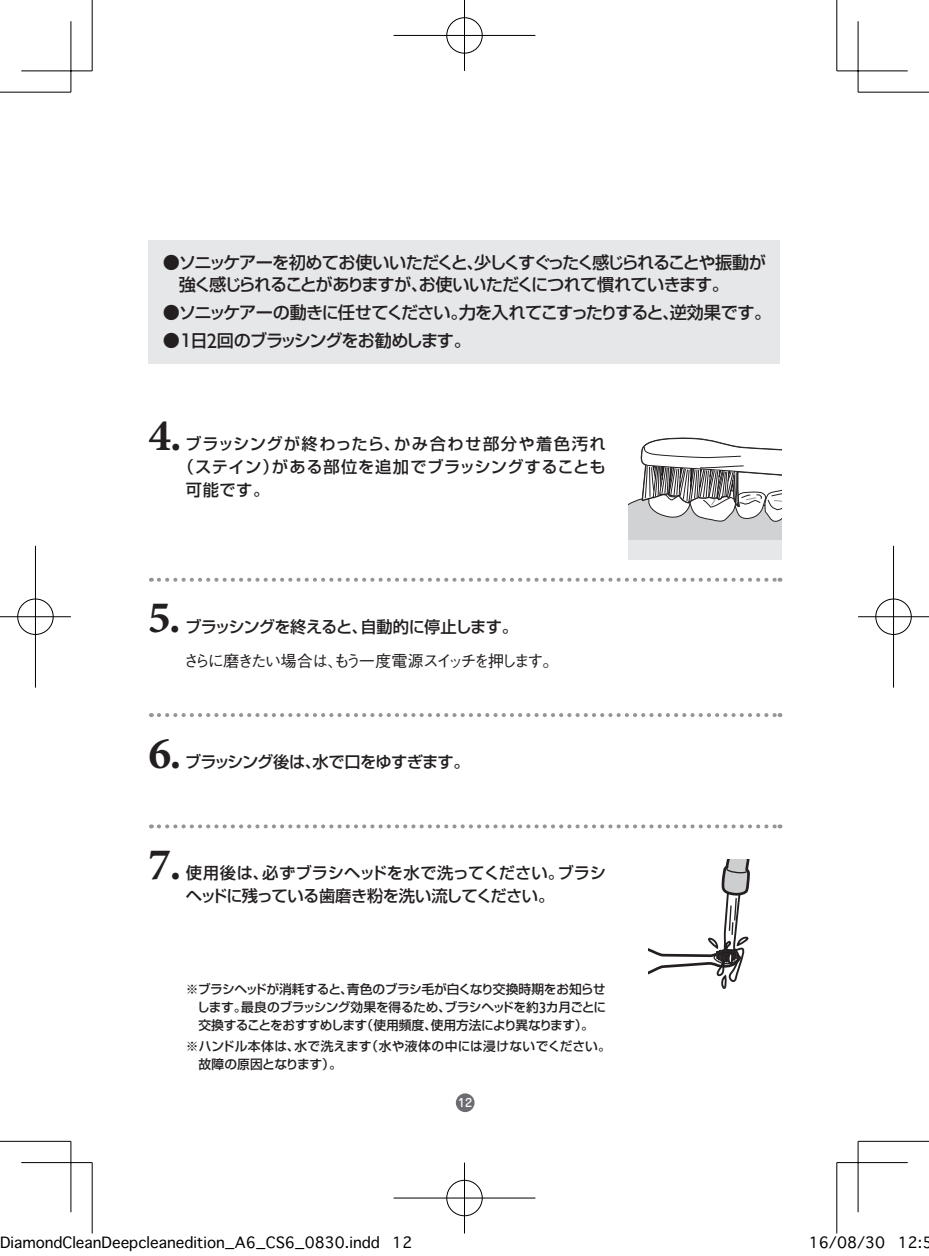
<style>
.page{position:relative;width:929px;height:1256px;background:#fff}
.page>*{position:absolute;margin:0;border:0;box-sizing:border-box;transform-origin:0 0}
.t1{font:700 45.25px "Minion Pro";color:#231f20}
.t2{font:500 17.25px/21.2px "Shin Go Pro";letter-spacing:-.07em;color:#231f20}
.t3{font:500 16.25px/22.8px "Shin Go Pro";letter-spacing:-.015em;color:#231f20}
.t4{font:500 16.25px "Gothic BBB Pro";letter-spacing:-.165em;color:#231f20}
.t5{font:500 16.25px "Shin Go Pro";letter-spacing:.03em;color:#231f20}
.t6{font:500 16.25px "Shin Go Pro";letter-spacing:.08em;color:#231f20}
.t7{font:500 16.25px "Shin Go Pro";letter-spacing:-.05em;color:#231f20}
.t8{font:500 16.25px "Shin Go Pro";letter-spacing:-.045em;color:#231f20}
.t9{font:15px "Osaka";color:#000}
.t10{font:500 12.75px/17.8px "Shin Go Pro";letter-spacing:-.02em;color:#231f20;text-align:justify}
.t11{font:500 12.75px/17.8px "Shin Go Pro";letter-spacing:.01em;color:#231f20}
.t12{font:500 11.25px "Jun 34 Pro";color:#fff}
.s1{font-family:"Gill Sans Alt One WGL";font-weight:400;font-size:20.5px}
.s2{font-family:"Gill Sans Alt One WGL";font-weight:400;font-size:15.25px}
</style>
<div class="page">
<div style="left:456px;top:1093px;width:18px;height:19px;background:#6c6d70;border-radius:50%"></div>
<svg style="left:628px;top:437px;width:153px;height:122px"></svg>
<svg style="left:159px;top:578px;width:621px;height:4px"></svg>
<svg style="left:159px;top:713px;width:621px;height:4px"></svg>
<svg style="left:648px;top:859px;width:102px;height:130px"></svg>
<svg style="left:159px;top:824px;width:621px;height:4px"></svg>
<div style="left:149px;top:240px;width:631px;height:124px;background:#e6e7e9"></div>
<svg style="left:0;top:91px;width:69px;height:1px"></svg>
<svg style="left:859px;top:91px;width:69px;height:1px"></svg>
<svg style="left:0;top:1140px;width:71px;height:1px"></svg>
<svg style="left:858px;top:1140px;width:70px;height:1px"></svg>
<svg style="left:91px;top:0;width:1px;height:69px"></svg>
<svg style="left:91px;top:1164px;width:1px;height:69px"></svg>
<svg style="left:837px;top:0;width:1px;height:69px"></svg>
<svg style="left:837px;top:1164px;width:1px;height:69px"></svg>
<svg style="left:21px;top:69px;width:71px;height:3px"></svg>
<svg style="left:836px;top:69px;width:71px;height:3px"></svg>
<svg style="left:21px;top:1163px;width:71px;height:1px"></svg>
<svg style="left:837px;top:1163px;width:70px;height:1px"></svg>
<svg style="left:69px;top:21px;width:4px;height:71px"></svg>
<svg style="left:69px;top:1141px;width:4px;height:71px"></svg>
<hr style="left:856px;top:21px;width:3px;height:71px;background:#fff">
<hr style="left:856px;top:1141px;width:3px;height:71px;background:#fff">
<hr style="left:0;top:92px;width:71px;height:1px;background:#000">
<hr style="left:857px;top:92px;width:71px;height:1px;background:#000">
<hr style="left:0;top:1141px;width:71px;height:1px;background:#000">
<hr style="left:857px;top:1141px;width:71px;height:1px;background:#000">
<hr style="left:92px;top:0;width:1px;height:71px;background:#000">
<hr style="left:92px;top:1162px;width:1px;height:71px;background:#000">
<hr style="left:836px;top:0;width:1px;height:71px;background:#000">
<hr style="left:836px;top:1162px;width:1px;height:71px;background:#000">
<hr style="left:21px;top:70px;width:71px;height:1px;background:#000">
<hr style="left:836px;top:70px;width:71px;height:1px;background:#000">
<hr style="left:21px;top:1162px;width:71px;height:1px;background:#000">
<hr style="left:836px;top:1162px;width:71px;height:1px;background:#000">
<hr style="left:70px;top:21px;width:1px;height:71px;background:#000">
<hr style="left:70px;top:1141px;width:1px;height:71px;background:#000">
<hr style="left:857px;top:21px;width:1px;height:71px;background:#000">
<hr style="left:857px;top:1141px;width:1px;height:71px;background:#000">
<div style="left:445px;top:16px;width:39px;height:39px;border:4px solid #fff;border-radius:50%"></div>
<hr style="left:393px;top:34px;width:142px;height:3px;background:#fff">
<hr style="left:462px;top:0;width:4px;height:71px;background:#fff">
<div style="left:446px;top:17px;width:36px;height:37px;border:1px solid #000;border-radius:50%"></div>
<hr style="left:393px;top:35px;width:142px;height:1px;background:#000">
<hr style="left:464px;top:0;width:1px;height:71px;background:#000">
<div style="left:445px;top:1178px;width:39px;height:39px;border:4px solid #fff;border-radius:50%"></div>
<hr style="left:393px;top:1196px;width:142px;height:3px;background:#fff">
<hr style="left:462px;top:1162px;width:4px;height:71px;background:#fff">
<div style="left:446px;top:1180px;width:36px;height:36px;border:1px solid #000;border-radius:50%"></div>
<hr style="left:393px;top:1197px;width:142px;height:1px;background:#000">
<hr style="left:464px;top:1162px;width:1px;height:71px;background:#000">
<div style="left:16px;top:597px;width:39px;height:39px;border:4px solid #fff;border-radius:50%"></div>
<hr style="left:0;top:615px;width:71px;height:3px;background:#fff">
<hr style="left:34px;top:546px;width:3px;height:141px;background:#fff">
<div style="left:17px;top:598px;width:37px;height:37px;border:1px solid #000;border-radius:50%"></div>
<hr style="left:0;top:616px;width:71px;height:1px;background:#000">
<hr style="left:35px;top:546px;width:1px;height:141px;background:#000">
<div style="left:873px;top:597px;width:39px;height:39px;border:4px solid #fff;border-radius:50%"></div>
<hr style="left:857px;top:615px;width:71px;height:3px;background:#fff">
<svg style="left:891px;top:546px;width:4px;height:141px"></svg>
<div style="left:875px;top:598px;width:36px;height:37px;border:1px solid #000;border-radius:50%"></div>
<hr style="left:857px;top:616px;width:71px;height:1px;background:#000">
<hr style="left:892px;top:546px;width:1px;height:141px;background:#000">
<p class="t2" style="left:179px;top:250px;width:588px;text-indent:-16px">●ソニッケアーを初めてお使いいただくと、少しくすぐったく感じられることや振動が強く感じられることがありますが、お使いいただくにつれて慣れていきます。</p>
<p class="t2" style="left:163px;top:300px;width:609px">●ソニッケアーの動きに任せてください。力を入れてこすったりすると、逆効果です。</p>
<p class="t2" style="left:163px;top:328px;width:309px">●１日<span class="s1">2</span>回のブラッシングをお勧めします。</p>
<h1 class="t1" style="left:149px;top:408px;width:34px">4.</h1>
<p class="t6" style="left:185px;top:431px;width:422px">ブラッシングが終わったら、かみ合わせ部分や着色汚れ</p>
<p class="t5" style="left:178px;top:453px;width:429px">（ステイン）がある部位を追加でブラッシングすることも</p>
<p class="t3" style="left:186px;top:476px;width:85px">可能です。</p>
<h1 class="t1" style="left:148px;top:591px;width:34px">5.</h1>
<p class="t7" style="left:185px;top:613px;width:334px">ブラッシングを終えると、自動的に停止します。</p>
<p class="t4" style="left:183px;top:647px;width:377px">さらに磨きたい場合は、もう一度電源スイッチを押します。</p>
<h1 class="t1" style="left:148px;top:726px;width:34px">6.</h1>
<p class="t8" style="left:185px;top:748px;width:286px">ブラッシング後は、水で口をゆすぎます。</p>
<h1 class="t1" style="left:148px;top:837px;width:34px">7.</h1>
<p class="t3" style="left:186px;top:859px;width:422px">使用後は、必ずブラシヘッドを水で洗ってください。ブラシヘッドに残っている歯磨き粉を洗い流してください。</p>
<p class="t10" style="left:197px;top:979px;width:410px;text-indent:-12px">※ブラシヘッドが消耗すると、青色のブラシ毛が白くなり交換時期をお知らせします。最良のブラッシング効果を得るため、ブラシヘッドを約<span class="s2">3</span>カ月ごとに交換することをおすすめします（使用頻度、使用方法により異なります）。</p>
<p class="t11" style="left:198px;top:1036px;width:414px;text-indent:-13px">※ハンドル本体は、水で洗えます（水や液体の中には浸けないでください。故障の原因となります）。</p>
<p class="t12" style="left:458px;top:1094px;width:16px">12</p>
<p class="t9" style="left:0;top:1233px;width:414px">DiamondCleanDeepcleanedition_A6_CS6_0830.indd 12</p>
<p class="t9" style="left:808px;top:1233px;width:125px">16/08/30 12:5</p>
</div>
